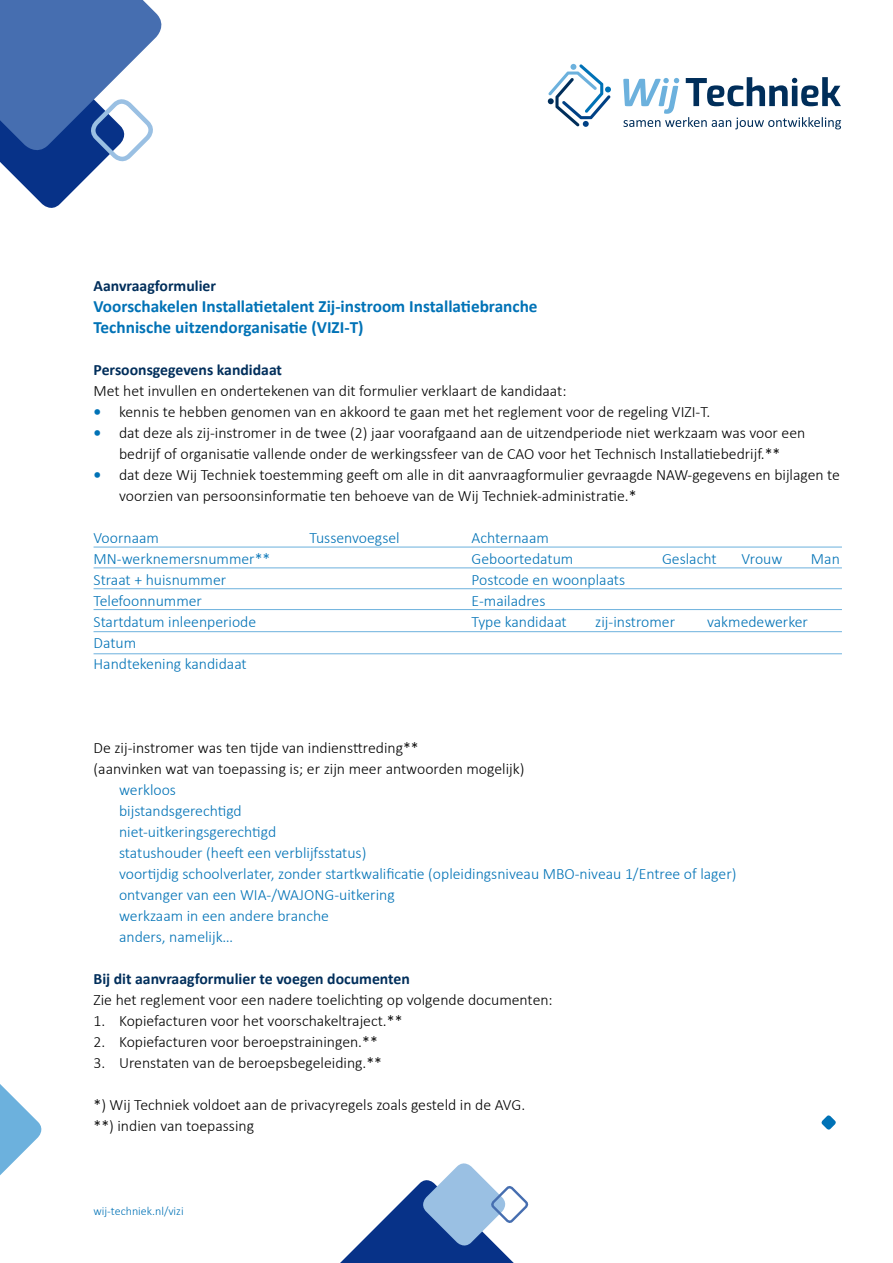
<style>
.page{position:relative;width:893px;height:1263px;background:#fff}
.page>*{position:absolute;margin:0;border:0;box-sizing:border-box;transform-origin:0 0}
.t1{font:700 17.25px/21px "Calibri";color:#0072b6}
.t2{font:300 15.75px/21px "Calibri";color:#000}
.t3{font:300 15.75px/21px "Calibri";color:#0072b6}
.t4{font:700 15.75px "Calibri";color:#002e5b}
.t5{font:300 12px "Calibri";color:#0072b6}
.s1{font-weight:700;color:#0072b6}
</style>
<div class="page">
<svg style="left:0;top:0;width:162px;height:208px"></svg>
<svg style="left:548px;top:64px;width:63px;height:63px"></svg>
<svg style="left:623px;top:77px;width:218px;height:52px"></svg>
<svg style="left:0;top:1084px;width:42px;height:91px"></svg>
<svg style="left:340px;top:1163px;width:189px;height:100px"></svg>
<svg style="left:821px;top:1115px;width:15px;height:15px"></svg>
<hr style="left:94px;top:547px;width:748px;height:1px;background:#6cb1dd">
<hr style="left:94px;top:568px;width:748px;height:1px;background:#6cb1dd">
<hr style="left:94px;top:588px;width:748px;height:1px;background:#6cb1dd">
<hr style="left:94px;top:609px;width:748px;height:1px;background:#6cb1dd">
<hr style="left:94px;top:631px;width:748px;height:1px;background:#6cb1dd">
<hr style="left:94px;top:653px;width:748px;height:1px;background:#6cb1dd">
<p class="t4" style="left:94px;top:275px;width:124px">Aanvraagformulier</p>
<p class="t1" style="left:94px;top:295px;width:446px">Voorschakelen Installatietalent Zij-instroom Installatiebranche<br>Technische uitzendorganisatie (VIZI-T)</p>
<p class="t4" style="left:94px;top:359px;width:190px">Persoonsgegevens kandidaat</p>
<p class="t2" style="left:94px;top:380px;width:474px">Met het invullen en ondertekenen van dit formulier verklaart de kandidaat:</p>
<p class="t2" style="left:94px;top:401px;width:618px"><span class="s1">•</span> kennis te hebben genomen van en akkoord te gaan met het reglement voor de regeling VIZI-T.</p>
<p class="t2" style="left:94px;top:422px;width:713px;text-align:center"><span class="s1">•</span> dat deze als zij-instromer in de twee (2) jaar voorafgaand aan de uitzendperiode niet werkzaam was voor een bedrijf of organisatie vallende onder de werkingssfeer van de CAO voor het Technisch Installatiebedrijf.**</p>
<p class="t2" style="left:119px;top:464px;width:722px;text-indent:-26px"><span class="s1">•</span> dat deze Wij Techniek toestemming geeft om alle in dit aanvraagformulier gevraagde NAW-gegevens en bijlagen te voorzien van persoonsinformatie ten behoeve van de Wij Techniek-administratie.*</p>
<p class="t3" style="left:94px;top:527px;width:67px">Voornaam</p>
<p class="t3" style="left:310px;top:527px;width:92px">Tussenvoegsel</p>
<p class="t3" style="left:472px;top:527px;width:79px">Achternaam</p>
<p class="t3" style="left:94px;top:548px;width:178px">MN-werknemersnummer**</p>
<p class="t3" style="left:472px;top:548px;width:103px">Geboortedatum</p>
<p class="t3" style="left:662px;top:548px;width:56px">Geslacht</p>
<p class="t3" style="left:742px;top:548px;width:42px">Vrouw</p>
<p class="t3" style="left:811px;top:548px;width:30px">Man</p>
<p class="t3" style="left:94px;top:569px;width:134px">Straat + huisnummer</p>
<p class="t3" style="left:472px;top:569px;width:155px">Postcode en woonplaats</p>
<p class="t3" style="left:94px;top:590px;width:110px">Telefoonnummer</p>
<p class="t3" style="left:472px;top:590px;width:75px">E-mailadres</p>
<p class="t3" style="left:94px;top:611px;width:164px">Startdatum inleenperiode</p>
<p class="t3" style="left:472px;top:611px;width:97px">Type kandidaat</p>
<p class="t3" style="left:595px;top:611px;width:81px">zij-instromer</p>
<p class="t3" style="left:707px;top:611px;width:102px">vakmedewerker</p>
<p class="t3" style="left:94px;top:632px;width:155px">Datum<br>Handtekening kandidaat</p>
<p class="t2" style="left:94px;top:737px;width:432px">De zij-instromer was ten tijde van indiensttreding**<br>(aanvinken wat van toepassing is; er zijn meer antwoorden mogelijk)</p>
<p class="t3" style="left:119px;top:779px;width:619px">werkloos<br>bijstandsgerechtigd<br>niet-uitkeringsgerechtigd<br>statushouder (heeft een verblijfsstatus)<br>voortijdig schoolverlater, zonder startkwalificatie (opleidingsniveau MBO-niveau 1/Entree of lager) ontvanger van een WIA-/WAJONG-uitkering<br>werkzaam in een andere branche<br>anders, namelijk…</p>
<p class="t4" style="left:94px;top:968px;width:318px">Bij dit aanvraagformulier te voegen documenten</p>
<p class="t2" style="left:94px;top:989px;width:461px">Zie het reglement voor een nadere toelichting op volgende documenten:</p>
<p class="t2" style="left:94px;top:1010px;width:310px">1. Kopiefacturen voor het voorschakeltraject.**</p>
<p class="t2" style="left:94px;top:1031px;width:286px">2. Kopiefacturen voor beroepstrainingen.**</p>
<p class="t2" style="left:94px;top:1052px;width:290px">3. Urenstaten van de beroepsbegeleiding.**</p>
<p class="t2" style="left:94px;top:1094px;width:433px">*) Wij Techniek voldoet aan de privacyregels zoals gesteld in de AVG. **) indien van toepassing</p>
<p class="t5" style="left:94px;top:1203px;width:92px">wij-techniek.nl/vizi</p>
</div>
